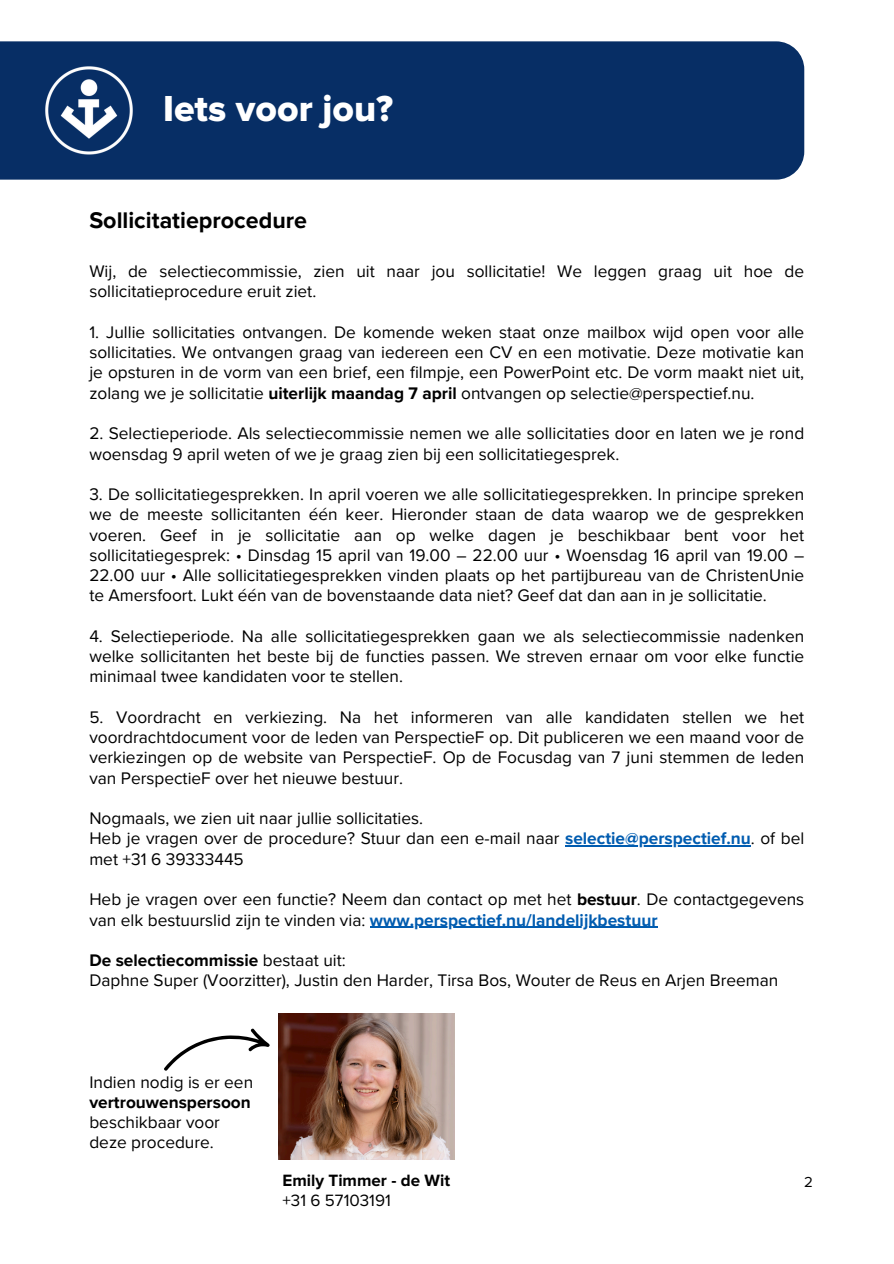
<style>
.page{position:relative;width:894px;height:1264px;background:#fff}
.page>*{position:absolute;margin:0;border:0;box-sizing:border-box;transform-origin:0 0}
.t1{font:37.5px "Proxima Nova Extrabld";color:#fff}
.t2{font:700 23.25px "Proxima Nova";color:#000}
.t3{font:17.25px/20.2px "Proxima Nova";color:#000}
.t4{font:700 17.25px "Proxima Nova";color:#015cb0}
.t5{font:700 16.95px "Proxima Nova";color:#000}
.t6{font:16.95px "Proxima Nova";color:#000}
.t7{font:15px "Proxima Nova";color:#000}
.s1{font-weight:700}
.s2{font-weight:700;color:#015cb0}
.s3{font-weight:400;color:#000}
</style>
<div class="page">
<hr style="left:565px;top:845px;width:185px;height:1px;background:#015cb0">
<hr style="left:370px;top:926px;width:287px;height:1px;background:#015cb0">
<div style="left:0;top:41px;width:804px;height:139px;background:#072e65"></div>
<img style="left:19px;top:41px;width:140px;height:139px">
<img style="left:278px;top:1013px;width:177px;height:146px">
<svg style="left:164px;top:1028px;width:106px;height:43px"></svg>
<h3 class="t1" style="left:163px;top:91px;width:231px">Iets voor jou?</h3>
<p class="t2" style="left:89px;top:206px;width:219px">Sollicitatieprocedure</p>
<h1 class="t3" style="left:89px;top:262px;width:716px">Wij, de selectiecommissie, zien uit naar jou sollicitatie! We leggen graag uit hoe de sollicitatieprocedure eruit ziet.</h1>
<h2 class="t3" style="left:89px;top:322px;width:716px;text-align:justify">1. Jullie sollicitaties ontvangen. De komende weken staat onze mailbox wijd open voor alle sollicitaties. We ontvangen graag van iedereen een CV en een motivatie. Deze motivatie kan je opsturen in de vorm van een brief, een filmpje, een PowerPoint etc. De vorm maakt niet uit, zolang we je sollicitatie <span class="s1">uiterlijk maandag 7 april</span> ontvangen op selectie@perspectief.nu.</h2>
<h3 class="t3" style="left:89px;top:424px;width:716px">2. Selectieperiode. Als selectiecommissie nemen we alle sollicitaties door en laten we je rond woensdag 9 april weten of we je graag zien bij een sollicitatiegesprek.</h3>
<h3 class="t3" style="left:89px;top:484px;width:716px;text-align:justify">3. De sollicitatiegesprekken. In april voeren we alle sollicitatiegesprekken. In principe spreken we de meeste sollicitanten één keer. Hieronder staan de data waarop we de gesprekken voeren. Geef in je sollicitatie aan op welke dagen je beschikbaar bent voor het sollicitatiegesprek: • Dinsdag 15 april van 19.00 – 22.00 uur • Woensdag 16 april van 19.00 – 22.00 uur • Alle sollicitatiegesprekken vinden plaats op het partijbureau van de ChristenUnie te Amersfoort. Lukt één van de bovenstaande data niet? Geef dat dan aan in je sollicitatie.</h3>
<h3 class="t3" style="left:89px;top:626px;width:716px;text-align:justify">4. Selectieperiode. Na alle sollicitatiegesprekken gaan we als selectiecommissie nadenken welke sollicitanten het beste bij de functies passen. We streven ernaar om voor elke functie minimaal twee kandidaten voor te stellen.</h3>
<h3 class="t3" style="left:89px;top:707px;width:716px;text-align:justify">5. Voordracht en verkiezing. Na het informeren van alle kandidaten stellen we het voordrachtdocument voor de leden van PerspectieF op. Dit publiceren we een maand voor de verkiezingen op de website van PerspectieF. Op de Focusdag van 7 juni stemmen de leden van PerspectieF over het nieuwe bestuur.</h3>
<h3 class="t3" style="left:89px;top:808px;width:716px">Nogmaals, we zien uit naar jullie sollicitaties.<br>Heb je vragen over de procedure? Stuur dan een e-mail naar <span class="s2">selectie@perspectief.nu</span>. of bel</h3>
<h3 class="t3" style="left:89px;top:849px;width:156px">met +31 6 39333445</h3>
<h3 class="t3" style="left:89px;top:889px;width:716px">Heb je vragen over een functie? Neem dan contact op met het <span class="s1">bestuur</span>. De contactgegevens</h3>
<h3 class="t4" style="left:89px;top:909px;width:569px"><span class="s3">van elk bestuurslid zijn te vinden via:</span> www.perspectief.nu/landelijkbestuur</h3>
<h3 class="t3" style="left:89px;top:950px;width:690px"><span class="s1">De selectiecommissie</span> bestaat uit:<br>Daphne Super (Voorzitter), Justin den Harder, Tirsa Bos, Wouter de Reus en Arjen Breeman</h3>
<h3 class="t3" style="left:89px;top:1072px;width:165px">Indien nodig is er een</h3>
<h3 class="t3" style="left:89px;top:1092px;width:163px"><span class="s1">vertrouwenspersoon </span>beschikbaar voor deze procedure.</h3>
<p class="t5" style="left:282px;top:1170px;width:169px">Emily Timmer - de Wit</p>
<p class="t7" style="left:804px;top:1173px;width:10px">2</p>
<p class="t6" style="left:282px;top:1190px;width:110px">+31 6 57103191</p>
</div>
